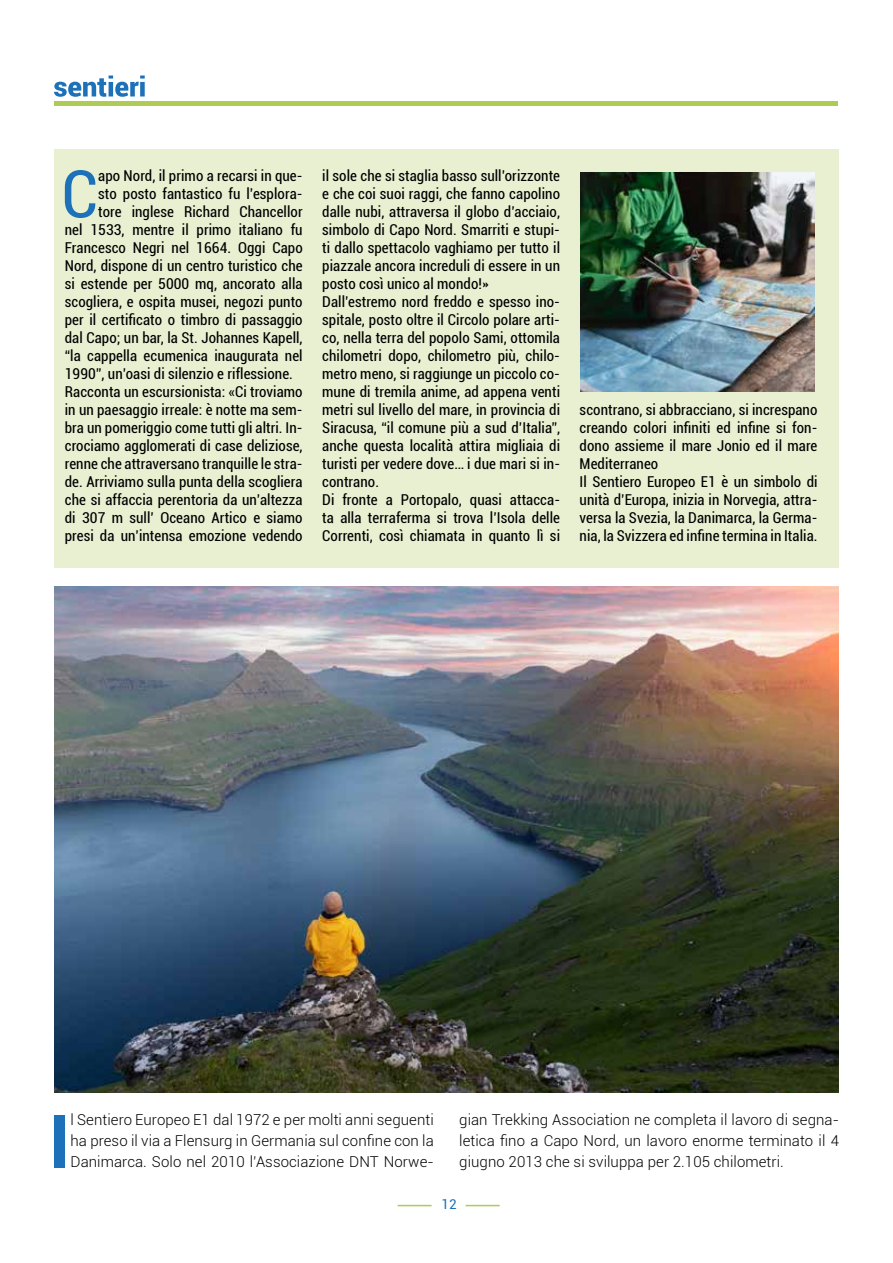
<style>
.page{position:relative;width:893px;height:1263px;background:#fff}
.page>*{position:absolute;margin:0;border:0;box-sizing:border-box;transform-origin:0 0}
.t1{font:700 74.1px "Roboto";color:#1d71b8}
.t2{font:condensed 65.7px "Roboto";color:#1d71b8}
.t3{font:condensed 15px/18px "Roboto";letter-spacing:.005em;color:#000}
.t4{font:300 15px/21px "Roboto";letter-spacing:.005em;color:#000;text-align:justify}
.t5{font:13.5px "Roboto";color:#1d71b8}
</style>
<div class="page">
<hr style="left:466px;top:1205px;width:34px;height:1px;background:#aecc53">
<hr style="left:398px;top:1205px;width:34px;height:1px;background:#aecc53">
<svg style="left:54px;top:76px;width:91px;height:21px"></svg>
<div style="left:54px;top:101px;width:783px;height:5px;background:#aecc53"></div>
<div style="left:54px;top:149px;width:785px;height:419px;background:#e9f0d2"></div>
<img style="left:54px;top:587px;width:785px;height:506px">
<img style="left:580px;top:172px;width:234px;height:219px">
<h2 class="t2" style="left:62px;top:148px;width:38px">C</h2>
<p class="t3" style="left:98px;top:166px;width:206px">apo Nord, il primo a recarsi in que-</p>
<p class="t3" style="left:98px;top:184px;width:206px">sto posto fantastico fu l’esplora-</p>
<p class="t3" style="left:98px;top:202px;width:206px">tore inglese Richard Chancellor</p>
<p class="t3" style="left:65px;top:220px;width:239px">nel 1533, mentre il primo italiano fu</p>
<p class="t3" style="left:65px;top:238px;width:239px">Francesco Negri nel 1664. Oggi Capo</p>
<p class="t3" style="left:65px;top:256px;width:239px">Nord, dispone di un centro turistico che</p>
<p class="t3" style="left:65px;top:274px;width:239px">si estende per 5000 mq, ancorato alla</p>
<p class="t3" style="left:65px;top:292px;width:239px">scogliera, e ospita musei, negozi punto</p>
<p class="t3" style="left:65px;top:310px;width:239px">per il certificato o timbro di passaggio</p>
<p class="t3" style="left:65px;top:328px;width:239px">dal Capo; un bar, la St. Johannes Kapell,</p>
<p class="t3" style="left:65px;top:346px;width:239px">“la cappella ecumenica inaugurata nel</p>
<p class="t3" style="left:65px;top:364px;width:230px">1990”, un’oasi di silenzio e riflessione.</p>
<p class="t3" style="left:65px;top:382px;width:239px">Racconta un escursionista: «Ci troviamo</p>
<p class="t3" style="left:65px;top:400px;width:239px">in un paesaggio irreale: è notte ma sem-</p>
<p class="t3" style="left:65px;top:418px;width:239px">bra un pomeriggio come tutti gli altri. In-</p>
<p class="t3" style="left:65px;top:436px;width:239px">crociamo agglomerati di case deliziose,</p>
<p class="t3" style="left:65px;top:454px;width:239px">renne che attraversano tranquille le stra-</p>
<p class="t3" style="left:65px;top:472px;width:239px">de. Arriviamo sulla punta della scogliera</p>
<p class="t3" style="left:65px;top:490px;width:239px">che si affaccia perentoria da un’altezza</p>
<p class="t3" style="left:65px;top:508px;width:239px">di 307 m sull’ Oceano Artico e siamo</p>
<p class="t3" style="left:65px;top:526px;width:239px">presi da un’intensa emozione vedendo</p>
<p class="t3" style="left:322px;top:166px;width:239px">il sole che si staglia basso sull’orizzonte e che coi suoi raggi, che fanno capolino dalle nubi, attraversa il globo d’acciaio, simbolo di Capo Nord. Smarriti e stupi&shy;ti dallo spettacolo vaghiamo per tutto il piazzale ancora increduli di essere in un posto così unico al mondo!» Dall’estremo nord freddo e spesso ino&shy;spitale, posto oltre il Circolo polare arti&shy;co, nella terra del popolo Sami, ottomila chilometri dopo, chilometro più, chilo&shy;metro meno, si raggiunge un piccolo co&shy;mune di tremila anime, ad appena venti metri sul livello del mare, in provincia di Siracusa, “il comune più a sud d’Italia”, anche questa località attira migliaia di turisti per vedere dove… i due mari si in&shy;contrano.<br>Di fronte a Portopalo, quasi attacca&shy;ta alla terraferma si trova l’Isola delle Correnti, così chiamata in quanto lì si</p>
<p class="t3" style="left:580px;top:400px;width:239px">scontrano, si abbracciano, si increspano creando colori infiniti ed infine si fon&shy;dono assieme il mare Jonio ed il mare Mediterraneo<br>Il Sentiero Europeo E1 è un simbolo di unità d’Europa, inizia in Norvegia, attra&shy;versa la Svezia, la Danimarca, la Germa&shy;nia, la Svizzera ed infine termina in Italia.</p>
<h1 class="t1" style="left:48px;top:1089px;width:23px">I</h1>
<p class="t4" style="left:71px;top:1109px;width:365px">l Sentiero Europeo E1 dal 1972 e per molti anni seguenti ha preso il via a Flensurg in Germania sul confine con la Danimarca. Solo nel 2010 l’Associazione DNT Norwe-</p>
<p class="t4" style="left:459px;top:1109px;width:381px">gian Trekking Association ne completa il lavoro di segna&shy;letica fino a Capo Nord, un lavoro enorme terminato il 4 giugno 2013 che si sviluppa per 2.105 chilometri.</p>
<p class="t5" style="left:442px;top:1195px;width:17px">12</p>
</div>
